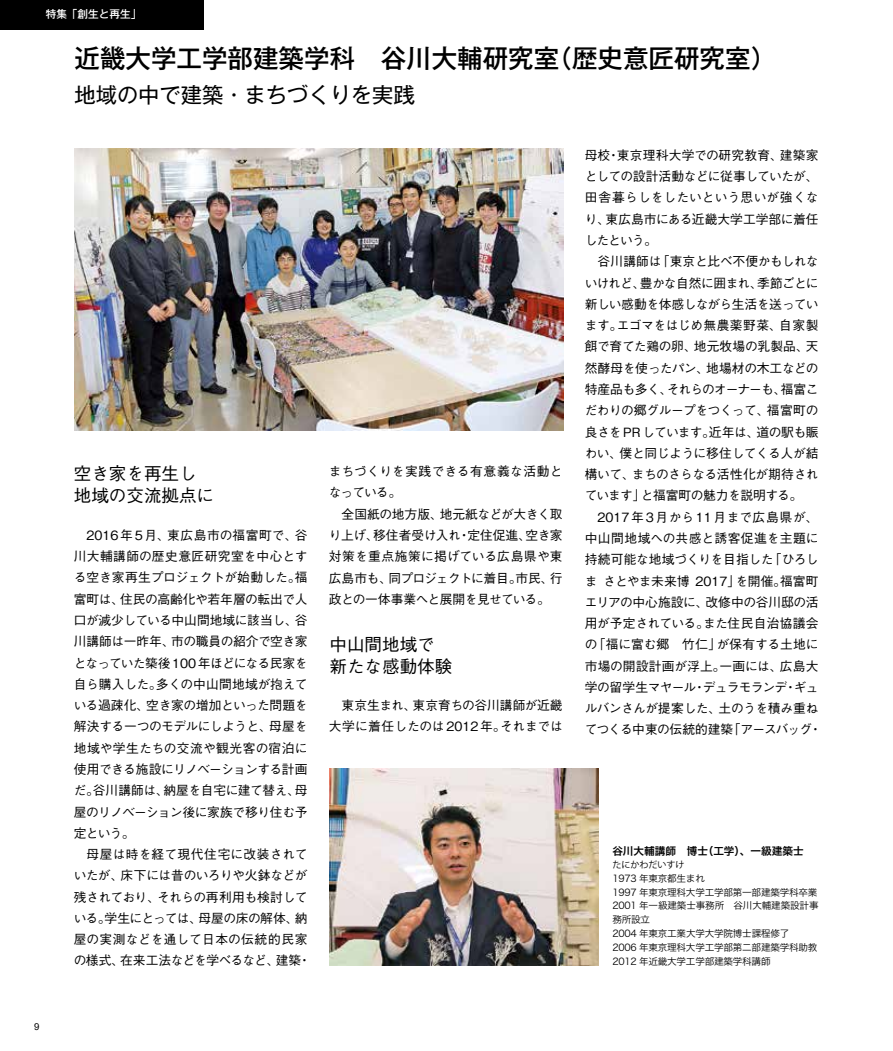
<style>
.page{position:relative;width:893px;height:1051px;background:#fff}
.page>*{position:absolute;margin:0;border:0;box-sizing:border-box;transform-origin:0 0}
.t1{font:500 25.5px "Gothic MB101 Pro";color:#000}
.t2{font:21.3px "Gothic MB101 Pro";color:#000}
.t3{font:500 17.55px/22.4px "Gothic BBB Pro";color:#000}
.t4{font:500 12.75px/21.3px "Gothic BBB Pro";letter-spacing:-.015em;color:#000;text-align:justify}
.t5{font:10.65px "Hira Kaku Pro N W6";color:#000}
.t6{font:500 10.65px "Gothic MB101 Pro";color:#fff}
.t7{font:9.6px/13.8px "Hira Kaku Pro N W3";letter-spacing:-.02em;color:#000}
.t8{font:9.6px "Arial";color:#000}
.t9{font:9px "Koz Go Pr 6 N";color:#000}
</style>
<div class="page">
<div style="left:0;top:0;width:204px;height:29px;background:#000"></div>
<img style="left:74px;top:148px;width:489px;height:282px">
<img style="left:330px;top:768px;width:268px;height:197px">
<p class="t6" style="left:46px;top:5px;width:97px">特集「創生と再生」</p>
<h1 class="t1" style="left:75px;top:37px;width:703px">近畿大学工学部建築学科　谷川大輔研究室（歴史意匠研究室）</h1>
<h2 class="t2" style="left:75px;top:77px;width:342px">地域の中で建築・まちづくりを実践</h2>
<p class="t8" style="left:34px;top:1019px;width:7px">9</p>
<h3 class="t3" style="left:74px;top:459px;width:142px">空き家を再生し地域の交流拠点に</h3>
<p class="t4" style="left:74px;top:522px;width:235px;text-indent:13px">2016年5月、東広島市の福富町で、谷川大輔講師の歴史意匠研究室を中心とする空き家再生プロジェクトが始動した。福富町は、住民の高齢化や若年層の転出で人口が減少している中山間地域に該当し、谷川講師は一昨年、市の職員の紹介で空き家となっていた築後 100年ほどになる民家を自ら購入した。多くの中山間地域が抱えている過疎化、空き家の増加といった問題を解決する一つのモデルにしようと、母屋を地域や学生たちの交流や観光客の宿泊に使用できる施設にリノベーションする計画だ。谷川講師は、納屋を自宅に建て替え、母屋のリノベーション後に家族で移り住む予定という。</p>
<p class="t4" style="left:74px;top:841px;width:239px;text-align:left;text-indent:13px">母屋は時を経て現代住宅に改装されていたが、床下には昔のいろりや火鉢などが残されており、それらの再利用も検討している。学生にとっては、母屋の床の解体、納屋の実測などを通して日本の伝統的民家の様式、在来工法などを学べるなど、建築・</p>
<p class="t4" style="left:329px;top:459px;width:235px">まちづくりを実践できる有意義な活動となっている。</p>
<p class="t4" style="left:329px;top:501px;width:235px;text-indent:13px">全国紙の地方版、地元紙などが大きく取り上げ、移住者受け入れ・定住促進、空き家対策を重点施策に掲げている広島県や東広島市も、同プロジェクトに着目。市民、行政との一体事業へと展開を見せている。</p>
<h3 class="t3" style="left:330px;top:631px;width:124px">中山間地域で新たな感動体験</h3>
<p class="t4" style="left:329px;top:693px;width:235px;text-align:right">東京生まれ、東京育ちの谷川講師が近畿大学に着任したのは2012年。それまでは</p>
<p class="t4" style="left:585px;top:143px;width:235px">母校・東京理科大学での研究教育、建築家としての設計活動などに従事していたが、田舎暮らしをしたいという思いが強くなり、東広島市にある近畿大学工学部に着任したという。</p>
<p class="t4" style="left:585px;top:249px;width:235px;text-indent:13px">谷川講師は「東京と比べ不便かもしれないけれど、豊かな自然に囲まれ、季節ごとに新しい感動を体感しながら生活を送っています。エゴマをはじめ無農薬野菜、自家製餌で育てた鶏の卵、地元牧場の乳製品、天然酵母を使ったパン、地場材の木工などの特産品も多く、それらのオーナーも、福富こだわりの郷グループをつくって、福富町の良さを PR しています。近年は、道の駅も賑わい、僕と同じように移住してくる人が結構いて、まちのさらなる活性化が期待されています」と福富町の魅力を説明する。</p>
<p class="t4" style="left:585px;top:504px;width:239px;text-align:left;text-indent:13px">2017年3月から11月まで広島県が、中山間地域への共感と誘客促進を主題に持続可能な地域づくりを目指した「ひろしま さとやま未来博 2017」を開催。福富町エリアの中心施設に、改修中の谷川邸の活用が予定されている。また住民自治協議会の「福に富む郷　竹仁」が保有する土地に市場の開設計画が浮上。一画には、広島大学の留学生マヤール・デュラモランデ・ギュルバンさんが提案した、土のうを積み重ねてつくる中東の伝統的建築「アースバッグ・</p>
<p class="t5" style="left:612px;top:841px;width:193px">谷川大輔講師　博士（工学）、一級建築士</p>
<p class="t9" style="left:612px;top:859px;width:74px">たにかわだいすけ</p>
<p class="t7" style="left:612px;top:870px;width:208px">1973 年東京都生まれ<br>1997 年東京理科大学工学部第一部建築学科卒業<br>2001 年一級建築士事務所　谷川大輔建築設計事務所設立<br>2004 年東京工業大学大学院博士課程修了<br>2006 年東京理科大学工学部第二部建築学科助教<br>2012 年近畿大学工学部建築学科講師</p>
</div>
